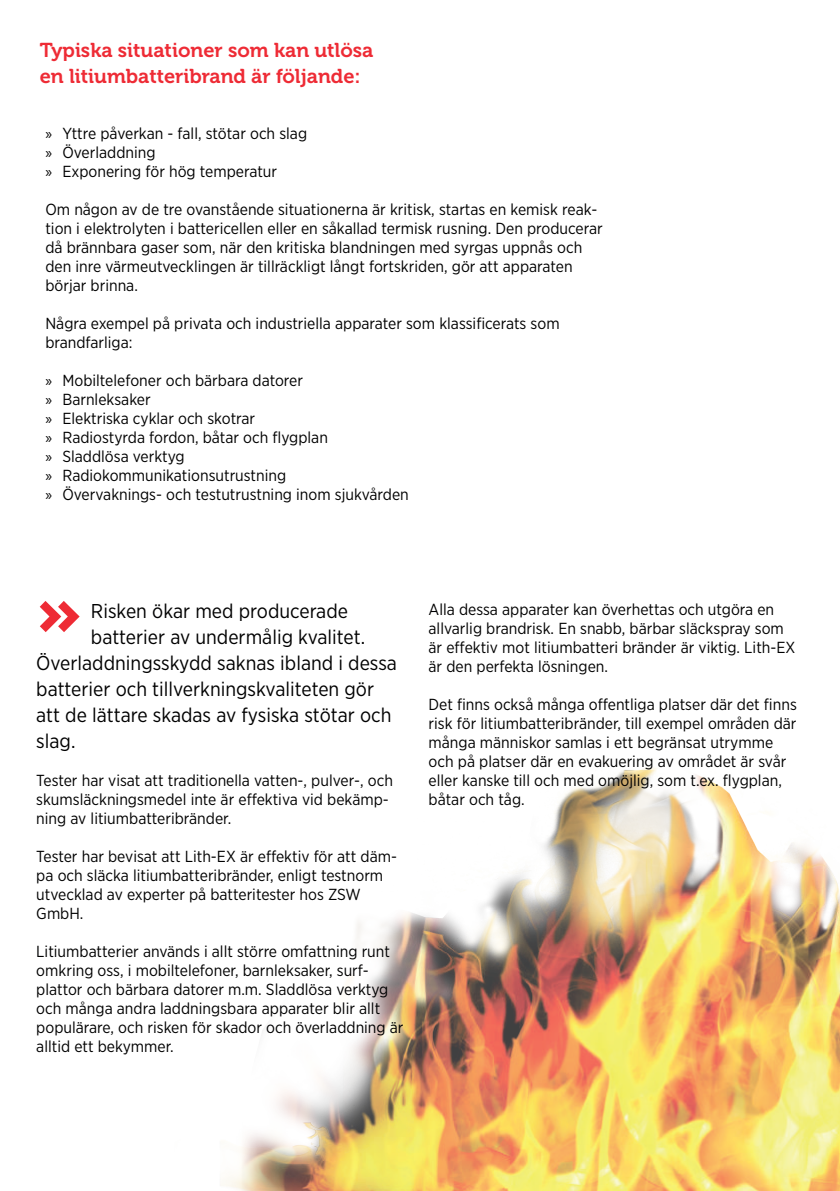
<style>
.page{position:relative;width:840px;height:1191px;background:#fff}
.page>*{position:absolute;margin:0;border:0;box-sizing:border-box;transform-origin:0 0}
.t1{font:20px "Gotham Narrow";color:#000001}
.t2{font:20px/26px "Museo 700";color:#ee2b35}
.t3{font:16px/19px "Gotham Narrow";color:#000001}
.s1{font-family:"Myriad Pro"}
</style>
<div class="page">
<img style="left:221px;top:767px;width:618px;height:424px">
<svg style="left:40px;top:601px;width:40px;height:31px"></svg>
<p class="t2" style="left:40px;top:37px;width:335px">Typiska situationer som kan utlösa en litiumbatteribrand är följande:</p>
<p class="t3" style="left:45px;top:124px;width:263px"><span class="s1">»</span> Yttre påverkan - fall, stötar och slag <span class="s1">»</span> Överladdning<br><span class="s1">»</span> Exponering för hög temperatur</p>
<p class="t3" style="left:45px;top:200px;width:558px">Om någon av de tre ovanstående situationerna är kritisk, startas en kemisk reak&shy;tion i elektrolyten i battericellen eller en såkallad termisk rusning. Den producerar då brännbara gaser som, när den kritiska blandningen med syrgas uppnås och den inre värmeutvecklingen är tillräckligt långt fortskriden, gör att apparaten börjar brinna.</p>
<p class="t3" style="left:45px;top:314px;width:515px">Några exempel på privata och industriella apparater som klassificerats som brandfarliga:</p>
<p class="t3" style="left:45px;top:371px;width:365px"><span class="s1">»</span> Mobiltelefoner och bärbara datorer<br><span class="s1">»</span> Barnleksaker<br><span class="s1">»</span> Elektriska cyklar och skotrar<br><span class="s1">»</span> Radiostyrda fordon, båtar och flygplan<br><span class="s1">»</span> Sladdlösa verktyg<br><span class="s1">»</span> Radiokommunikationsutrustning<br><span class="s1">»</span> Övervaknings- och testutrustning inom sjukvården</p>
<p class="t1" style="left:91px;top:599px;width:258px">Risken ökar med producerade</p>
<p class="t1" style="left:91px;top:625px;width:275px">batterier av undermålig kvalitet.</p>
<p class="t1" style="left:36px;top:651px;width:362px">Överladdningsskydd saknas ibland i dessa</p>
<p class="t1" style="left:36px;top:677px;width:339px">batterier och tillverkningskvaliteten gör</p>
<p class="t1" style="left:36px;top:703px;width:356px">att de lättare skadas av fysiska stötar och</p>
<p class="t1" style="left:36px;top:729px;width:41px">slag.</p>
<p class="t3" style="left:36px;top:771px;width:358px">Tester har visat att traditionella vatten-, pulver-, och skumsläckningsmedel inte är effektiva vid bekämp&shy;ning av litiumbatteribränder.</p>
<p class="t3" style="left:36px;top:847px;width:362px">Tester har bevisat att Lith-EX är effektiv för att däm&shy;pa och släcka litiumbatteribränder, enligt testnorm utvecklad av experter på batteritester hos ZSW GmbH.</p>
<p class="t3" style="left:36px;top:942px;width:368px">Litiumbatterier används i allt större omfattning runt omkring oss, i mobiltelefoner, barnleksaker, surf&shy;plattor och bärbara datorer m.m. Sladdlösa verktyg och många andra laddningsbara apparater blir allt populärare, och risken för skador och överladdning är alltid ett bekymmer.</p>
<p class="t3" style="left:428px;top:599px;width:368px">Alla dessa apparater kan överhettas och utgöra en allvarlig brandrisk. En snabb, bärbar släckspray som är effektiv mot litiumbatteri bränder är viktig. Lith-EX är den perfekta lösningen.</p>
<p class="t3" style="left:428px;top:694px;width:369px">Det finns också många offentliga platser där det finns risk för litiumbatteribränder, till exempel områden där många människor samlas i ett begränsat utrymme och på platser där en evakuering av området är svår eller kanske till och med omöjlig, som t.ex. flygplan, båtar och tåg.</p>
</div>
